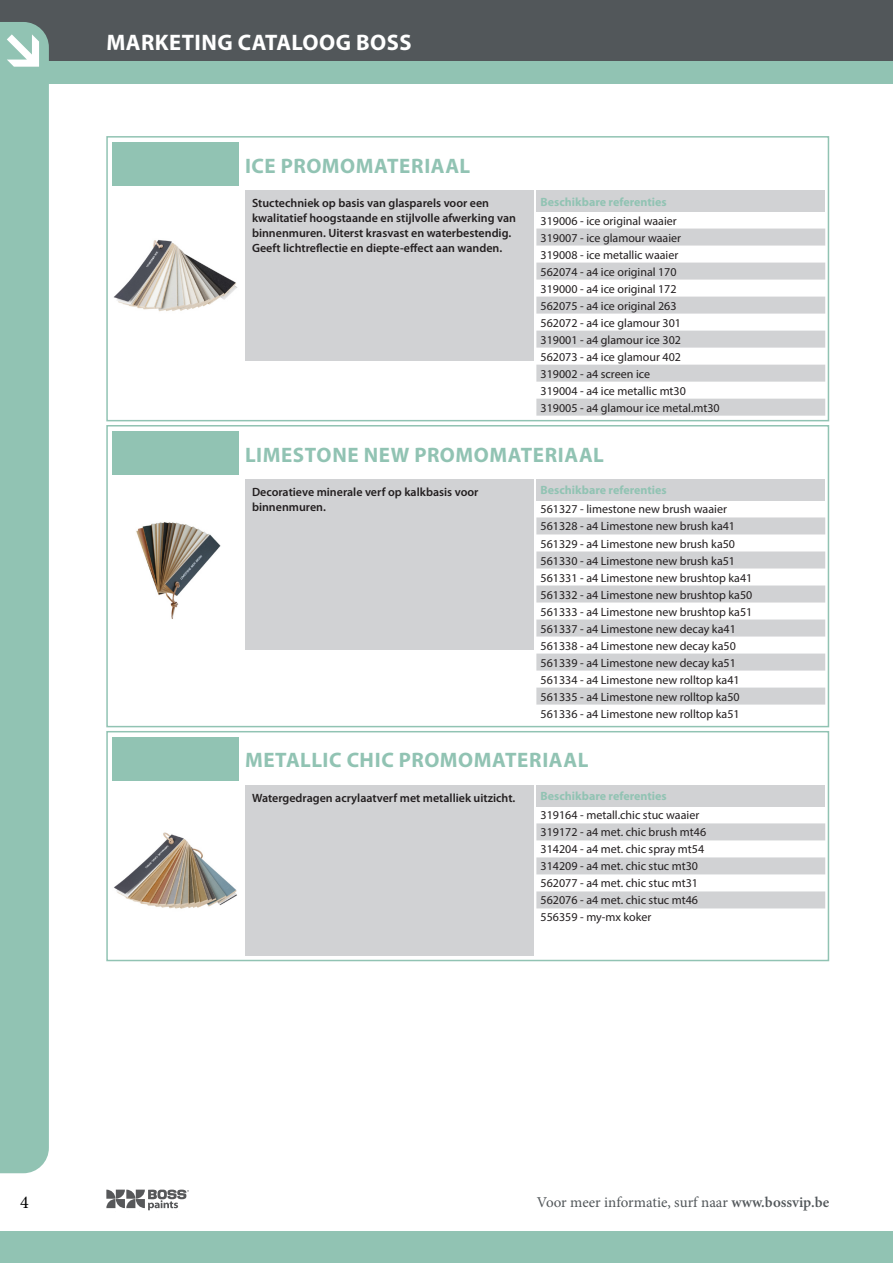
<style>
.page{position:relative;width:893px;height:1263px;background:#fff}
.page>*{position:absolute;margin:0;border:0;box-sizing:border-box;transform-origin:0 0}
.t1{font:700 22.5px "Myriad Pro";letter-spacing:.02em;color:#fff}
._03_productname_titl{font:700 21px "Myriad Pro";letter-spacing:.025em;color:#91c3b3}
.t2{font:18px "Minion Pro";color:#000}
.t3{font:15px "Minion Pro";color:#52575a}
._01_body_table_color{font:12px "Myriad Pro";color:#231f20}
._01_product_beschrij{font:600 12px/15px "Myriad Pro";color:#231f20}
._02_subtitles_table{font:700 12px "Myriad Pro";color:#91c3b3}
.s1{font-weight:600}
</style>
<div class="page">
<div style="left:0;top:0;width:893px;height:71px;background:#52575a"></div>
<svg style="left:106px;top:1189px;width:83px;height:21px"></svg>
<div style="left:0;top:22px;width:49px;height:1151px;background:#91c3b3"></div>
<div style="left:0;top:1231px;width:893px;height:32px;background:#91c3b3"></div>
<div style="left:0;top:61px;width:893px;height:22px;background:#91c3b3"></div>
<div style="left:7px;top:30px;width:34px;height:42px;background:#91c3b3"></div>
<svg style="left:7px;top:34px;width:32px;height:33px"></svg>
<div style="left:112px;top:142px;width:126px;height:44px;background:#91c3b3"></div>
<img style="left:113px;top:240px;width:125px;height:72px">
<div style="left:245px;top:191px;width:289px;height:170px;background:#d1d2d4"></div>
<div style="left:536px;top:191px;width:289px;height:21px;background:#d1d2d4"></div>
<svg style="left:536px;top:229px;width:289px;height:187px;fill:#d1d2d4"></svg>
<div style="left:106px;top:136px;width:723px;height:285px;border:2px solid #91c3b3"></div>
<div style="left:112px;top:431px;width:126px;height:44px;background:#91c3b3"></div>
<img style="left:136px;top:522px;width:85px;height:97px">
<div style="left:245px;top:479px;width:289px;height:170px;background:#d1d2d4"></div>
<div style="left:536px;top:479px;width:289px;height:21px;background:#d1d2d4"></div>
<svg style="left:536px;top:517px;width:289px;height:188px;fill:#d1d2d4"></svg>
<div style="left:106px;top:425px;width:723px;height:302px;border:2px solid #91c3b3"></div>
<div style="left:112px;top:737px;width:126px;height:44px;background:#91c3b3"></div>
<img style="left:114px;top:832px;width:123px;height:77px">
<div style="left:245px;top:785px;width:289px;height:170px;background:#d1d2d4"></div>
<div style="left:536px;top:785px;width:289px;height:21px;background:#d1d2d4"></div>
<svg style="left:536px;top:823px;width:289px;height:85px"></svg>
<div style="left:106px;top:731px;width:723px;height:230px;border:2px solid #91c3b3"></div>
<p class="t1" style="left:107px;top:28px;width:306px">MARKETING CATALOOG BOSS</p>
<p class="_03_productname_titl" style="left:245px;top:152px;width:227px">ICE PROMOMATERIAAL</p>
<p class="_01_product_beschrij" style="left:252px;top:195px;width:266px">Stuctechniek op basis van glasparels voor een kwalitatief hoogstaande en stijlvolle afwerking van binnenmuren. Uiterst krasvast en waterbestendig.<br>Geeft lichtreflectie en diepte-effect aan wanden.</p>
<p class="_02_subtitles_table" style="left:541px;top:194px;width:128px">Beschikbare referenties</p>
<p class="_01_body_table_color" style="left:541px;top:213px;width:138px">319006 - ice original waaier</p>
<p class="_01_body_table_color" style="left:541px;top:230px;width:142px">319007 - ice glamour waaier</p>
<p class="_01_body_table_color" style="left:541px;top:247px;width:139px">319008 - ice metallic waaier</p>
<p class="_01_body_table_color" style="left:541px;top:264px;width:137px">562074 - a4 ice original 170</p>
<p class="_01_body_table_color" style="left:541px;top:281px;width:137px">319000 - a4 ice original 172</p>
<p class="_01_body_table_color" style="left:541px;top:298px;width:137px">562075 - a4 ice original 263</p>
<p class="_01_body_table_color" style="left:541px;top:315px;width:142px">562072 - a4 ice glamour 301</p>
<p class="_01_body_table_color" style="left:541px;top:332px;width:142px">319001 - a4 glamour ice 302</p>
<p class="_01_body_table_color" style="left:541px;top:349px;width:142px">562073 - a4 ice glamour 402</p>
<p class="_01_body_table_color" style="left:541px;top:366px;width:111px">319002 - a4 screen ice</p>
<p class="_01_body_table_color" style="left:541px;top:383px;width:147px">319004 - a4 ice metallic mt30</p>
<p class="_01_body_table_color" style="left:541px;top:400px;width:181px">319005 - a4 glamour ice metal.mt30</p>
<p class="_03_productname_titl" style="left:245px;top:441px;width:360px">LIMESTONE NEW PROMOMATERIAAL</p>
<p class="_01_product_beschrij" style="left:252px;top:484px;width:228px">Decoratieve minerale verf op kalkbasis voor binnenmuren.</p>
<p class="_02_subtitles_table" style="left:541px;top:483px;width:128px">Beschikbare referenties</p>
<p class="_01_body_table_color" style="left:541px;top:502px;width:188px">561327 - limestone new brush waaier</p>
<p class="_01_body_table_color" style="left:541px;top:519px;width:196px">561328 - a4 Limestone new brush ka41</p>
<p class="_01_body_table_color" style="left:541px;top:536px;width:196px">561329 - a4 Limestone new brush ka50</p>
<p class="_01_body_table_color" style="left:541px;top:553px;width:196px">561330 - a4 Limestone new brush ka51</p>
<p class="_01_body_table_color" style="left:541px;top:570px;width:213px">561331 - a4 Limestone new brushtop ka41</p>
<p class="_01_body_table_color" style="left:541px;top:587px;width:213px">561332 - a4 Limestone new brushtop ka50</p>
<p class="_01_body_table_color" style="left:541px;top:604px;width:213px">561333 - a4 Limestone new brushtop ka51</p>
<p class="_01_body_table_color" style="left:541px;top:621px;width:197px">561337 - a4 Limestone new decay ka41</p>
<p class="_01_body_table_color" style="left:541px;top:638px;width:197px">561338 - a4 Limestone new decay ka50</p>
<p class="_01_body_table_color" style="left:541px;top:655px;width:197px">561339 - a4 Limestone new decay ka51</p>
<p class="_01_body_table_color" style="left:541px;top:672px;width:201px">561334 - a4 Limestone new rolltop ka41</p>
<p class="_01_body_table_color" style="left:541px;top:689px;width:201px">561335 - a4 Limestone new rolltop ka50</p>
<p class="_01_body_table_color" style="left:541px;top:706px;width:201px">561336 - a4 Limestone new rolltop ka51</p>
<p class="_03_productname_titl" style="left:245px;top:747px;width:345px">METALLIC CHIC PROMOMATERIAAL</p>
<p class="_01_product_beschrij" style="left:252px;top:790px;width:265px">Watergedragen acrylaatverf met metalliek uitzicht.</p>
<p class="_02_subtitles_table" style="left:541px;top:788px;width:128px">Beschikbare referenties</p>
<p class="_01_body_table_color" style="left:541px;top:808px;width:160px">319164 - metall.chic stuc waaier</p>
<p class="_01_body_table_color" style="left:541px;top:825px;width:167px">319172 - a4 met. chic brush mt46</p>
<p class="_01_body_table_color" style="left:541px;top:842px;width:165px">314204 - a4 met. chic spray mt54</p>
<p class="_01_body_table_color" style="left:541px;top:859px;width:159px">314209 - a4 met. chic stuc mt30</p>
<p class="_01_body_table_color" style="left:541px;top:876px;width:159px">562077 - a4 met. chic stuc mt31</p>
<p class="_01_body_table_color" style="left:541px;top:893px;width:159px">562076 - a4 met. chic stuc mt46</p>
<p class="_01_body_table_color" style="left:541px;top:910px;width:112px">556359 - my-mx koker</p>
<h3 class="t2" style="left:20px;top:1190px;width:10px">4</h3>
<p class="t3" style="left:537px;top:1192px;width:294px">Voor meer informatie, surf naar <span class="s1">www.bossvip.be</span></p>
</div>
